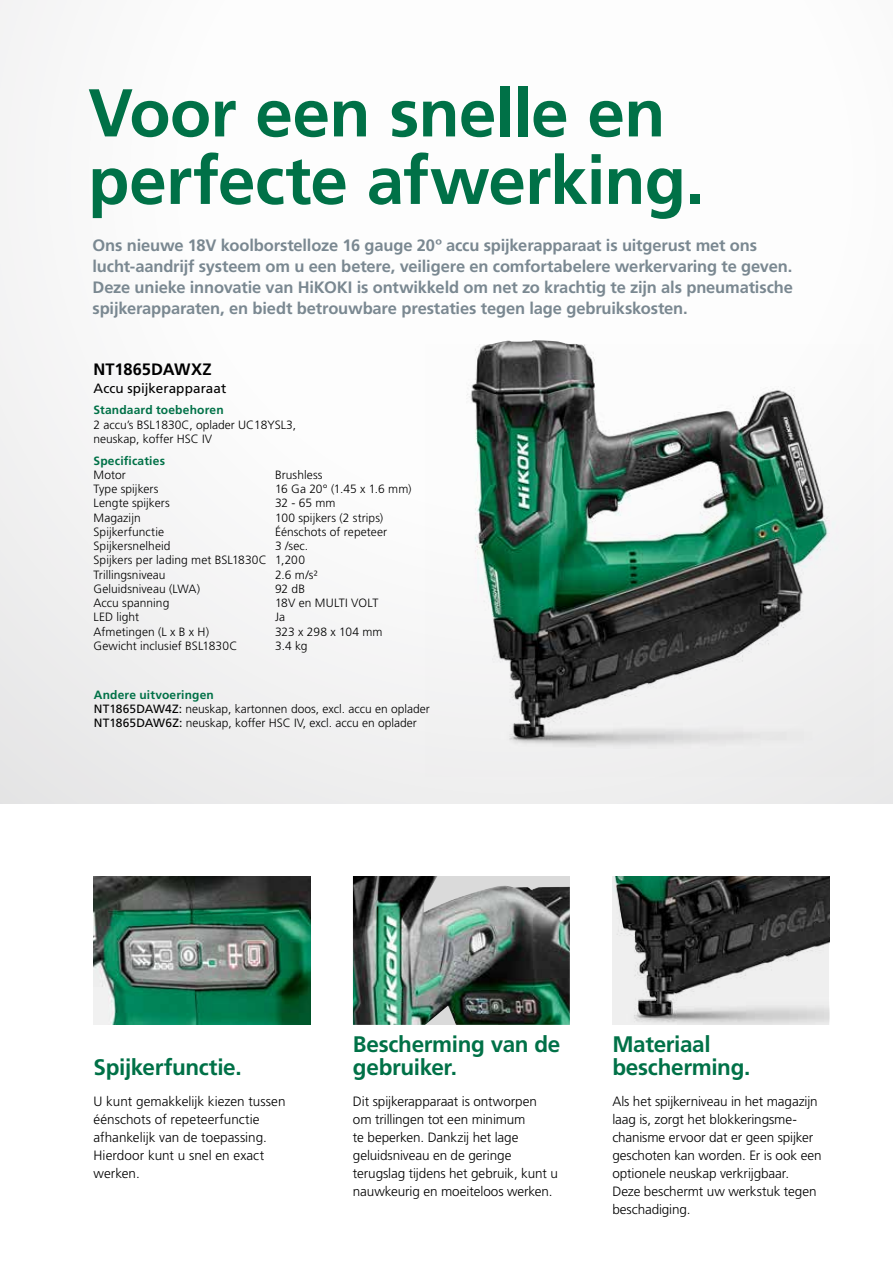
<style>
.page{position:relative;width:893px;height:1263px;background:#fff}
.page>*{position:absolute;margin:0;border:0;box-sizing:border-box;transform-origin:0 0}
.t1{font:700 67.5px/67.5px "Frutiger LT Std";letter-spacing:-.01em;color:#007147}
.t2{font:700 22.5px/22.5px "Frutiger LT Std";letter-spacing:-.015em;color:#007147}
.t3{font:700 16.5px/21px "Frutiger LT Std";letter-spacing:-.01em;color:#7a8891}
.t4{font:700 16.5px "Frutiger LT Std";color:#000}
.t5{font:300 13.5px/18px "Frutiger LT Std";letter-spacing:-.005em;color:#000}
.t6{font:13.5px "Frutiger LT Std";letter-spacing:.005em;color:#000}
.t7{font:300 12px/14.2px "Frutiger LT Std";color:#000}
.t8{font:700 12px "Frutiger LT Std";letter-spacing:.015em;color:#007147}
.s1{font-weight:700;color:#007147}
.s2{font-weight:400}
</style>
<div class="page">
<div style="left:0;top:0;width:893px;height:804px;background:linear-gradient(to right,#f5f5f5,#fefefe)"></div>
<hr style="left:892px;top:804px;width:1px;height:459px;background:#e3e8ea">
<hr style="left:892px;top:0;width:1px;height:804px;background:#f1f1f1">
<img style="left:425px;top:345px;width:448px;height:432px">
<img style="left:472px;top:340px;width:73px;height:397px">
<hr style="left:892px;top:0;width:1px;height:400px;background:#dadada">
<img style="left:94px;top:876px;width:216px;height:149px">
<img style="left:353px;top:876px;width:217px;height:149px">
<img style="left:612px;top:876px;width:217px;height:149px">
<img style="left:616px;top:876px;width:213px;height:139px">
<h1 class="t1" style="left:88px;top:80px;width:618px">Voor een snelle en perfecte afwerking.</h1>
<p class="t3" style="left:92px;top:234px;width:702px">Ons nieuwe 18V koolborstelloze 16 gauge 20º accu spijkerapparaat is uitgerust met ons lucht-aandrijf systeem om u een betere, veiligere en comfortabelere werkervaring te geven.<br>Deze unieke innovatie van HiKOKI is ontwikkeld om net zo krachtig te zijn als pneumatische spijkerapparaten, en biedt betrouwbare prestaties tegen lage gebruikskosten.</p>
<h3 class="t4" style="left:94px;top:359px;width:120px">NT1865DAWXZ</h3>
<p class="t6" style="left:94px;top:380px;width:134px">Accu spijkerapparaat</p>
<p class="t8" style="left:94px;top:403px;width:132px">Standaard toebehoren</p>
<p class="t7" style="left:94px;top:417px;width:204px">2 accu’s BSL1830C, oplader UC18YSL3, neuskap, koffer HSC IV</p>
<p class="t8" style="left:94px;top:453px;width:73px">Specificaties</p>
<p class="t7" style="left:94px;top:468px;width:34px">Motor</p>
<p class="t7" style="left:275px;top:468px;width:49px">Brushless</p>
<p class="t7" style="left:94px;top:482px;width:66px">Type spijkers</p>
<p class="t7" style="left:275px;top:482px;width:138px">16 Ga 20° (1.45 x 1.6 mm)</p>
<p class="t7" style="left:94px;top:496px;width:78px">Lengte spijkers</p>
<p class="t7" style="left:275px;top:496px;width:62px">32 - 65 mm</p>
<p class="t7" style="left:94px;top:510px;width:49px">Magazijn</p>
<p class="t7" style="left:275px;top:510px;width:110px">100 spijkers (2 strips)</p>
<p class="t7" style="left:94px;top:525px;width:72px">Spijkerfunctie</p>
<p class="t7" style="left:275px;top:525px;width:114px">Éénschots of repeteer</p>
<p class="t7" style="left:94px;top:539px;width:78px">Spijkersnelheid</p>
<p class="t7" style="left:94px;top:539px;width:216px;text-indent:181px">3 /sec.<br>Spijkers per lading met BSL1830C 1,200<br>Trillingsniveau</p>
<p class="t7" style="left:275px;top:567px;width:44px">2.6 m/s²</p>
<p class="t7" style="left:94px;top:582px;width:108px">Geluidsniveau (LWA)</p>
<p class="t7" style="left:275px;top:582px;width:32px">92 dB</p>
<p class="t7" style="left:94px;top:596px;width:77px">Accu spanning</p>
<p class="t7" style="left:275px;top:596px;width:105px">18V en MULTI VOLT</p>
<p class="t7" style="left:94px;top:610px;width:47px">LED light</p>
<p class="t7" style="left:275px;top:610px;width:12px">Ja</p>
<p class="t7" style="left:94px;top:624px;width:117px">Afmetingen (L x B x H)</p>
<p class="t7" style="left:275px;top:624px;width:109px">323 x 298 x 104 mm</p>
<p class="t7" style="left:94px;top:639px;width:145px">Gewicht inclusief BSL1830C</p>
<p class="t7" style="left:275px;top:639px;width:34px">3.4 kg</p>
<p class="t7" style="left:94px;top:687px;width:337px"><span class="s1">Andere uitvoeringen<br></span><span class="s2">NT1865DAW4Z:</span> neuskap, kartonnen doos, excl. accu en oplader<br><span class="s2">NT1865DAW6Z:</span> neuskap, koffer HSC IV, excl. accu en oplader</p>
<h2 class="t2" style="left:94px;top:1055px;width:150px">Spijkerfunctie.</h2>
<p class="t5" style="left:94px;top:1092px;width:193px">U kunt gemakkelijk kiezen tussen éénschots of repeteerfunctie afhankelijk van de toepassing.<br>Hierdoor kunt u snel en exact werken.</p>
<h2 class="t2" style="left:353px;top:1033px;width:209px">Bescherming van de gebruiker.</h2>
<p class="t5" style="left:353px;top:1092px;width:206px">Dit spijkerapparaat is ontworpen om trillingen tot een minimum<br>te beperken. Dankzij het lage geluidsniveau en de geringe terugslag tijdens het gebruik, kunt u nauwkeurig en moeiteloos werken.</p>
<h2 class="t2" style="left:612px;top:1033px;width:140px">Materiaal bescherming.</h2>
<p class="t5" style="left:612px;top:1092px;width:211px">Als het spijkerniveau in het magazijn laag is, zorgt het blokkeringsme&shy;chanisme ervoor dat er geen spijker geschoten kan worden. Er is ook een optionele neuskap verkrijgbaar.<br>Deze beschermt uw werkstuk tegen beschadiging.</p>
</div>
